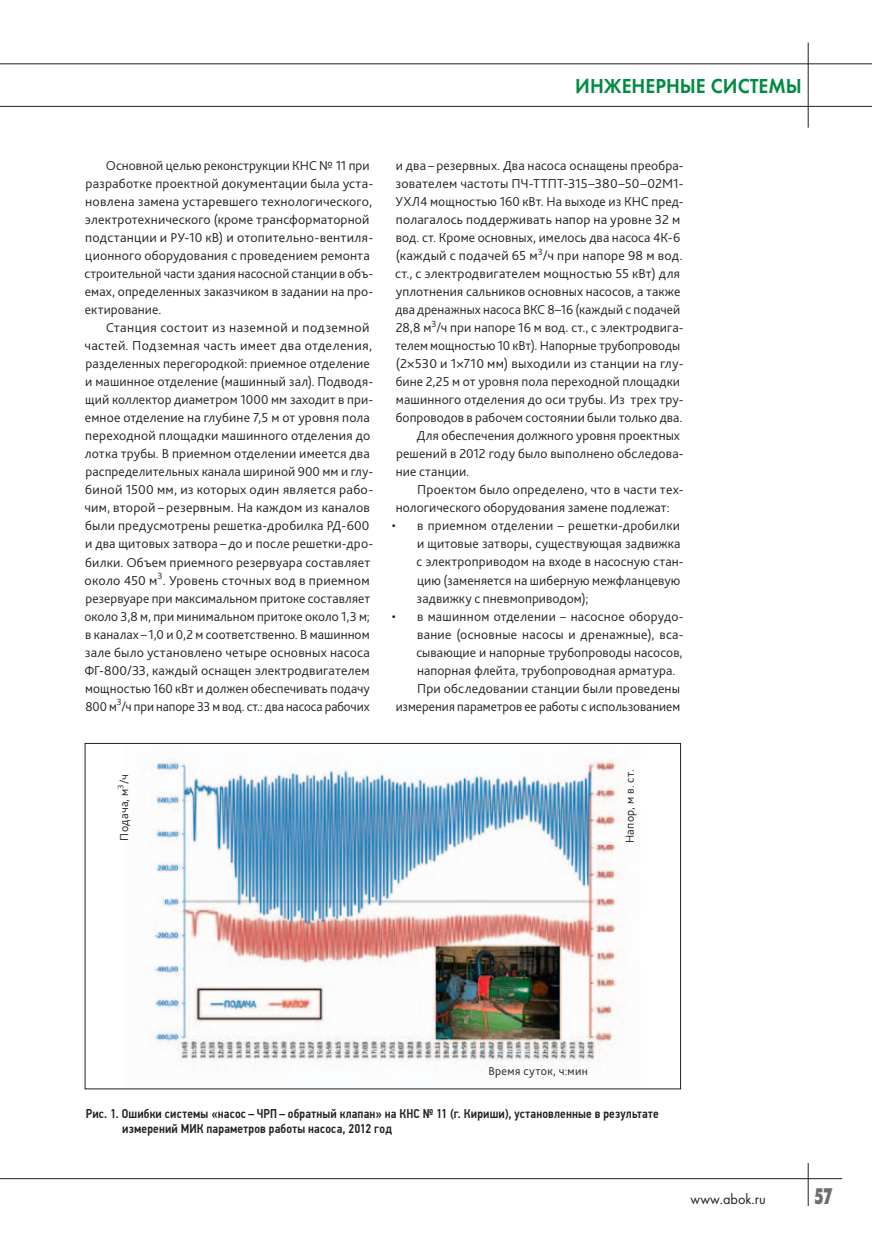
<style>
.page{position:relative;width:872px;height:1234px;background:#fff}
.page>*{position:absolute;margin:0;border:0;box-sizing:border-box;transform-origin:0 0}
.t1{font:22.5px "Futura Futuris X";color:#6c6d70;scale:.6 1}
.t2{font:21px "Futura Demi";color:#008b43;scale:.95 1}
.t3{font:15px "Futura";color:#231f20;scale:.95 1}
.t4{font:300 13.5px/18px "Bliss Pro";letter-spacing:.01em;color:#231f20}
.t5{font:500 12.75px/15px "PF Din Text Cond Pro";letter-spacing:.01em;color:#231f20}
.t6{font:300 12px "Bliss Pro";letter-spacing:.025em;color:#231f20}
</style>
<div class="page">
<hr style="left:0;top:1177px;width:842px;height:1px;background:#231f20">
<hr style="left:808px;top:1162px;width:1px;height:43px;background:#231f20">
<hr style="left:0;top:63px;width:872px;height:1px;background:#231f20">
<hr style="left:0;top:106px;width:872px;height:1px;background:#231f20">
<hr style="left:808px;top:43px;width:1px;height:85px;background:#231f20">
<img style="left:151px;top:759px;width:472px;height:311px">
<h2 class="t2" style="left:575px;top:73px;width:240px">ИНЖЕНЕРНЫЕ СИСТЕМЫ</h2>
<p class="t4" style="left:85px;top:156px;width:290px;text-indent:21px">Основной целью реконструкции КНС № 11 при разработке проектной документации была уста&shy;новлена замена устаревшего технологического, электротехнического (кроме трансформаторной подстанции и РУ‑10 кВ) и отопительно-вентиля&shy;ционного оборудования с проведением ремонта строительной части здания насосной станции в объ&shy;емах, определенных заказчиком в задании на про&shy;ектирование.</p>
<p class="t4" style="left:84px;top:318px;width:290px;text-indent:21px">Станция состоит из наземной и подземной частей. Подземная часть имеет два отделения, разделенных перегородкой: приемное отделение и машинное отделение (машинный зал). Подводя&shy;щий коллектор диаметром 1000 мм заходит в при&shy;емное отделение на глубине 7,5 м от уровня пола переходной площадки машинного отделения до лотка трубы. В приемном отделении имеется два распределительных канала шириной 900 мм и глу&shy;биной 1500 мм, из которых один является рабо&shy;чим, второй – резервным. На каждом из каналов были предусмотрены решетка-дробилка РД‑600 и два щитовых затвора – до и после решетки-дро&shy;билки. Объем приемного резервуара составляет около 450 м<sup>3</sup>. Уровень сточных вод в приемном резервуаре при максимальном притоке составляет около 3,8 м, при минимальном притоке около 1,3 м; в каналах – 1,0 и 0,2 м соответственно. В машинном зале было установлено четыре основных насоса ФГ‑800/33, каждый оснащен электродвигателем мощностью 160 кВт и должен обеспечивать подачу 800 м<sup>3</sup>/ч при напоре 33 м вод. ст.: два насоса рабочих</p>
<p class="t4" style="left:396px;top:156px;width:289px">и два – резервных. Два насоса оснащены преобра-</p>
<p class="t4" style="left:395px;top:174px;width:290px">зователем частоты ПЧ-ТТПТ‑315–380–50–02М1-</p>
<p class="t4" style="left:395px;top:192px;width:290px">УХЛ4 мощностью 160 кВт. На выходе из КНС пред-</p>
<p class="t4" style="left:396px;top:210px;width:286px">полагалось поддерживать напор на уровне 32 м</p>
<p class="t4" style="left:396px;top:228px;width:286px">вод. ст. Кроме основных, имелось два насоса 4К‑6</p>
<p class="t4" style="left:396px;top:246px;width:288px">(каждый с подачей 65 м<sup>3</sup>/ч при напоре 98 м вод.</p>
<p class="t4" style="left:395px;top:264px;width:286px">ст., с электродвигателем мощностью 55 кВт) для</p>
<p class="t4" style="left:396px;top:282px;width:286px">уплотнения сальников основных насосов, а также</p>
<p class="t4" style="left:395px;top:300px;width:286px">два дренажных насоса ВКС 8–16 (каждый с подачей</p>
<p class="t4" style="left:396px;top:318px;width:289px">28,8 м<sup>3</sup>/ч при напоре 16 м вод. ст., с электродвига-</p>
<p class="t4" style="left:395px;top:336px;width:286px">телем мощностью 10 кВт). Напорные трубопроводы</p>
<p class="t4" style="left:396px;top:354px;width:289px">(2×530 и 1×710 мм) выходили из станции на глу-</p>
<p class="t4" style="left:396px;top:372px;width:286px">бине 2,25 м от уровня пола переходной площадки</p>
<p class="t4" style="left:396px;top:390px;width:289px">машинного отделения до оси трубы. Из трех тру-</p>
<p class="t4" style="left:396px;top:408px;width:288px">бопроводов в рабочем состоянии были только два.</p>
<p class="t4" style="left:417px;top:426px;width:265px">Для обеспечения должного уровня проектных</p>
<p class="t4" style="left:396px;top:444px;width:289px">решений в 2012 году было выполнено обследова-</p>
<p class="t4" style="left:396px;top:462px;width:75px">ние станции.</p>
<p class="t4" style="left:417px;top:480px;width:268px">Проектом было определено, что в части тех-</p>
<p class="t4" style="left:396px;top:498px;width:275px">нологического оборудования замене подлежат:</p>
<p class="t4" style="left:416px;top:516px;width:269px;text-indent:-24px">• в приемном отделении – решетки-дробилки и щитовые затворы, существующая задвижка с электроприводом на входе в насосную стан&shy;цию (заменяется на шиберную межфланцевую задвижку с пневмоприводом);</p>
<p class="t4" style="left:392px;top:606px;width:293px">• в машинном отделении – насосное оборудо-</p>
<p class="t4" style="left:417px;top:624px;width:268px">вание (основные насосы и дренажные), вса-</p>
<p class="t4" style="left:416px;top:642px;width:268px">сывающие и напорные трубопроводы насосов,</p>
<p class="t4" style="left:417px;top:660px;width:260px">напорная флейта, трубопроводная арматура.</p>
<p class="t4" style="left:417px;top:678px;width:264px">При обследовании станции были проведены</p>
<p class="t4" style="left:396px;top:696px;width:286px">измерения параметров ее работы с использованием</p>
<p class="t6" style="left:117px;top:840px;width:68px;rotate:-90deg">Подача, м<sup>3</sup>/ч</p>
<p class="t6" style="left:622px;top:843px;width:75px;rotate:-90deg">Напор, м в. ст.</p>
<p class="t6" style="left:488px;top:1063px;width:101px">Время суток, ч:мин</p>
<p class="t5" style="left:122px;top:1105px;width:538px;text-indent:-36px">Рис. 1. Ошибки системы «насос – ЧРП – обратный клапан» на КНС № 11 (г. Кириши), установленные в результате измерений МИК параметров работы насоса, 2012 год</p>
<p class="t3" style="left:690px;top:1189px;width:80px">www.abok.ru</p>
<h1 class="t1" style="left:814px;top:1181px;width:32px">57</h1>
</div>
